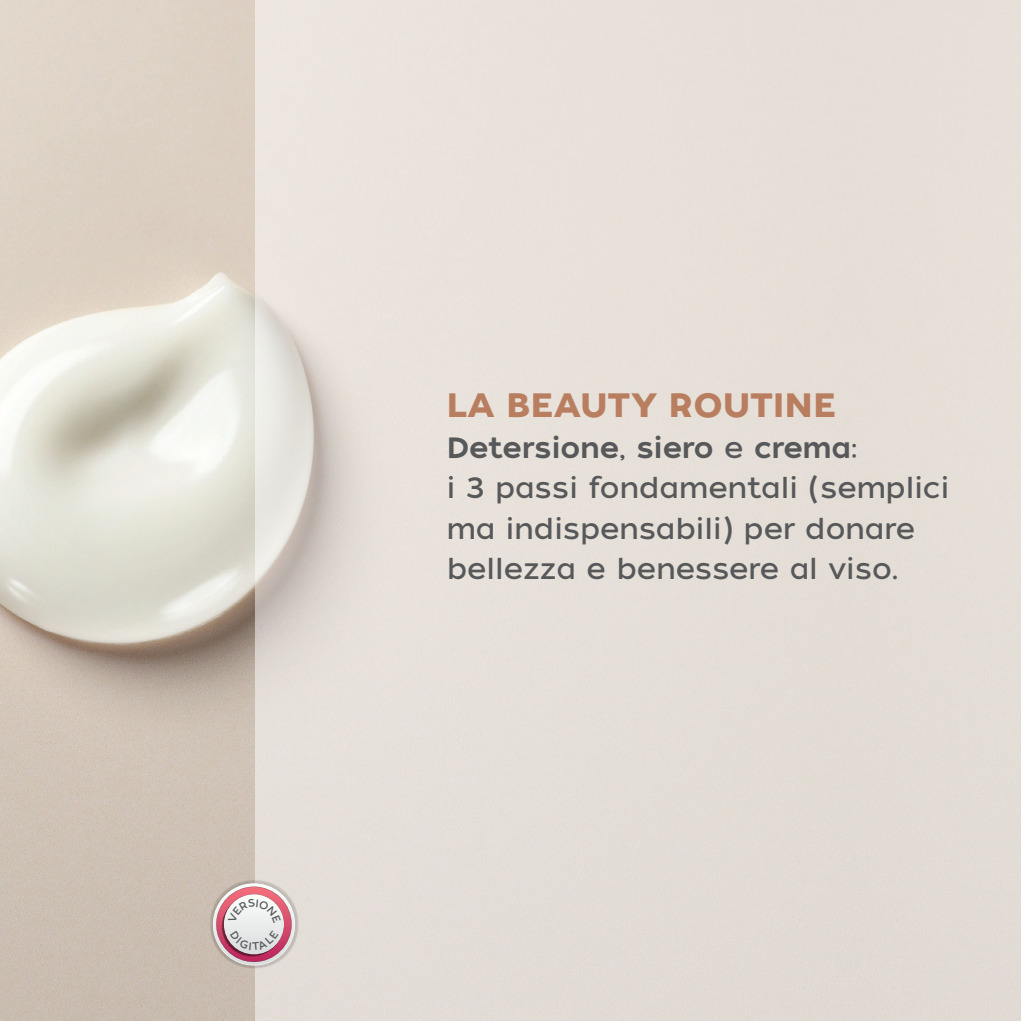
<style>
.page{position:relative;width:1021px;height:1021px;background:#fff}
.page>*{position:absolute;margin:0;border:0;box-sizing:border-box;transform-origin:0 0}
.t1{font:33.75px "Tide Sans 600 Bunny";letter-spacing:.02em;color:#b87e5f}
.t2{font:29.25px/40.5px "Tide Sans 400 Lil Dude";color:#57585a}
.t3{font:29.25px "Tide Sans 500 Dudette";color:#57585a}
.s1{font-family:"Tide Sans 400 Lil Dude"}
</style>
<div class="page">
<div style="left:254px;top:0;width:766px;height:1020px;background:#e5dfd8"></div>
<img style="left:0;top:0;width:254px;height:1020px">
<svg style="left:213px;top:883px;width:81px;height:82px"></svg>
<svg style="left:216px;top:886px;width:76px;height:76px"></svg>
<p class="t1" style="left:447px;top:383px;width:390px">LA BEAUTY ROUTINE</p>
<p class="t3" style="left:446px;top:428px;width:412px">Detersione<span class="s1">,</span> siero <span class="s1">e</span> crema<span class="s1">:</span></p>
<p class="t2" style="left:446px;top:468px;width:504px">i 3 passi fondamentali (semplici ma indispensabili) per donare bellezza e benessere al viso.</p>
</div>
